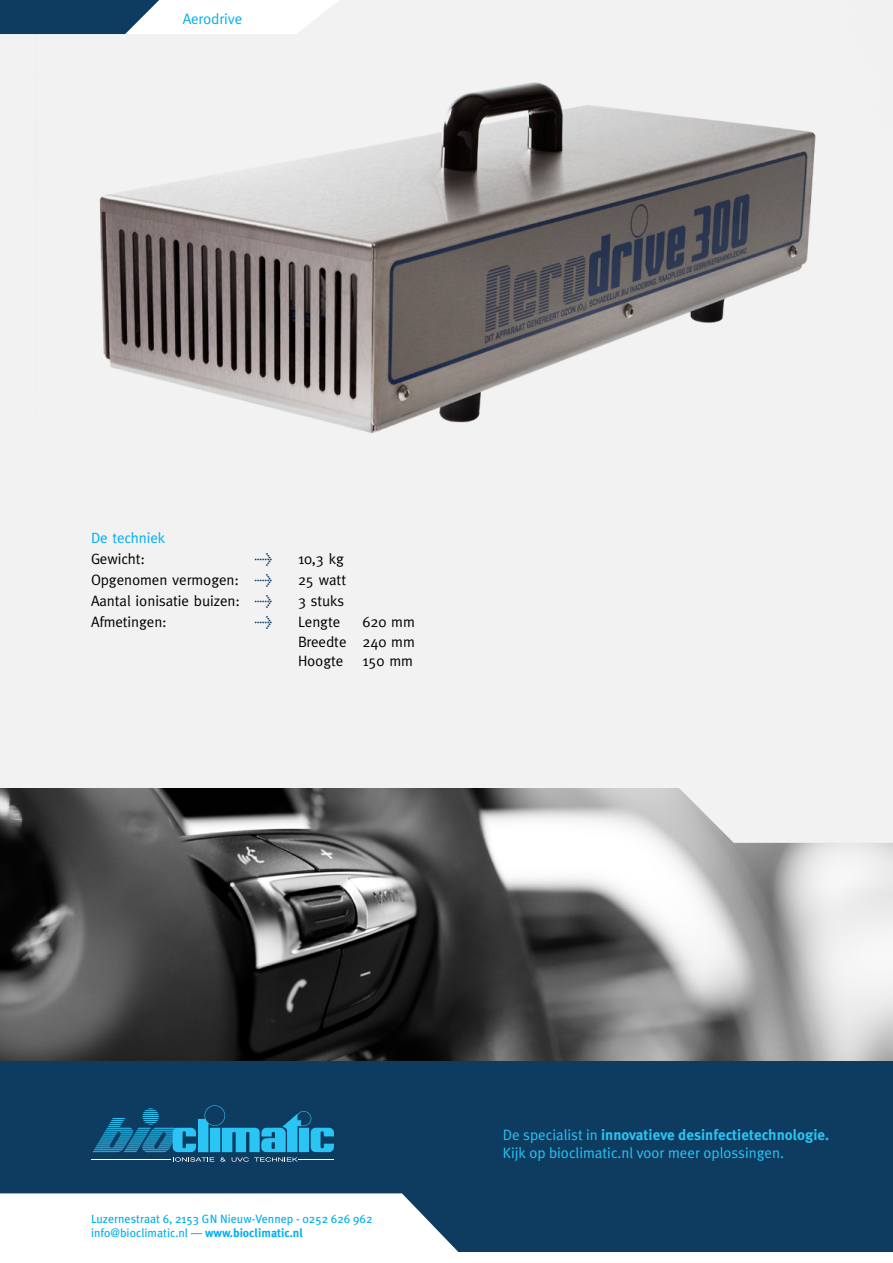
<style>
.page{position:relative;width:893px;height:1263px;background:#fff}
.page>*{position:absolute;margin:0;border:0;box-sizing:border-box;transform-origin:0 0}
.t1{font:15px/19.5px "Meta";letter-spacing:-.005em;color:#000}
.t2{font:700 15px "Meta Plus";color:#2ac5f4}
.t3{font:15px "Meta Plus Normal";color:#2ac5f4}
.t4{font:15px "Meta";letter-spacing:-.005em;color:#00aeef}
.t5{font:12px/14.4px "Meta Plus";color:#00aeef}
.s1{font-family:"Meta Plus";color:#0e3b60}
.s2{font-weight:700}
.s3{font-family:"Meta Plus Normal";font-weight:400}
</style>
<div class="page">
<div style="left:0;top:0;width:893px;height:874px;background:#f2f2f3"></div>
<img style="left:0;top:788px;width:893px;height:273px">
<div style="left:0;top:1061px;width:893px;height:191px;background:#0e3b60"></div>
<img style="left:99px;top:82px;width:717px;height:352px">
<svg style="left:0;top:1193px;width:459px;height:59px;background:#eef1f4"></svg>
<svg style="left:676px;top:788px;width:217px;height:55px"></svg>
<svg style="left:0;top:0;width:339px;height:34px"></svg>
<svg style="left:93px;top:1105px;width:241px;height:56px"></svg>
<hr style="left:298px;top:1159px;width:36px;height:1px;background:#fff">
<hr style="left:91px;top:1159px;width:80px;height:1px;background:#fff">
<p class="t4" style="left:183px;top:10px;width:61px">Aerodrive</p>
<p class="t4" style="left:91px;top:530px;width:76px">De techniek</p>
<p class="t1" style="left:91px;top:549px;width:56px">Gewicht:</p>
<p class="t1" style="left:91px;top:548px;width:254px;line-height:21px;text-indent:164px"><span class="s1">&gt;</span> 10,3 kg<br>Opgenomen vermogen: <span class="s1">&gt;</span></p>
<p class="t1" style="left:298px;top:570px;width:50px">25 watt</p>
<p class="t1" style="left:91px;top:591px;width:183px">Aantal ionisatie buizen: <span class="s1">&gt;</span></p>
<p class="t1" style="left:298px;top:591px;width:48px">3 stuks</p>
<p class="t1" style="left:91px;top:612px;width:77px">Afmetingen:</p>
<p class="t1" style="left:254px;top:612px;width:87px"><span class="s1">&gt;</span> Lengte</p>
<p class="t1" style="left:298px;top:612px;width:118px;text-align:justify;text-indent:65px">620 mm Breedte 240 mm Hoogte</p>
<p class="t1" style="left:362px;top:651px;width:52px">150 mm</p>
<p class="t5" style="left:91px;top:1211px;width:283px">Luzernestraat 6, 2153 GN Nieuw-Vennep - 0252 626 962 info@bioclimatic.nl –– <span class="s2">www.bioclimatic.nl</span></p>
<p class="t2" style="left:503px;top:1126px;width:328px"><span class="s3">De specialist in</span> innovatieve desinfectietechnologie.</p>
<p class="t3" style="left:503px;top:1144px;width:283px">Kijk op bioclimatic.nl voor meer oplossingen.</p>
</div>
